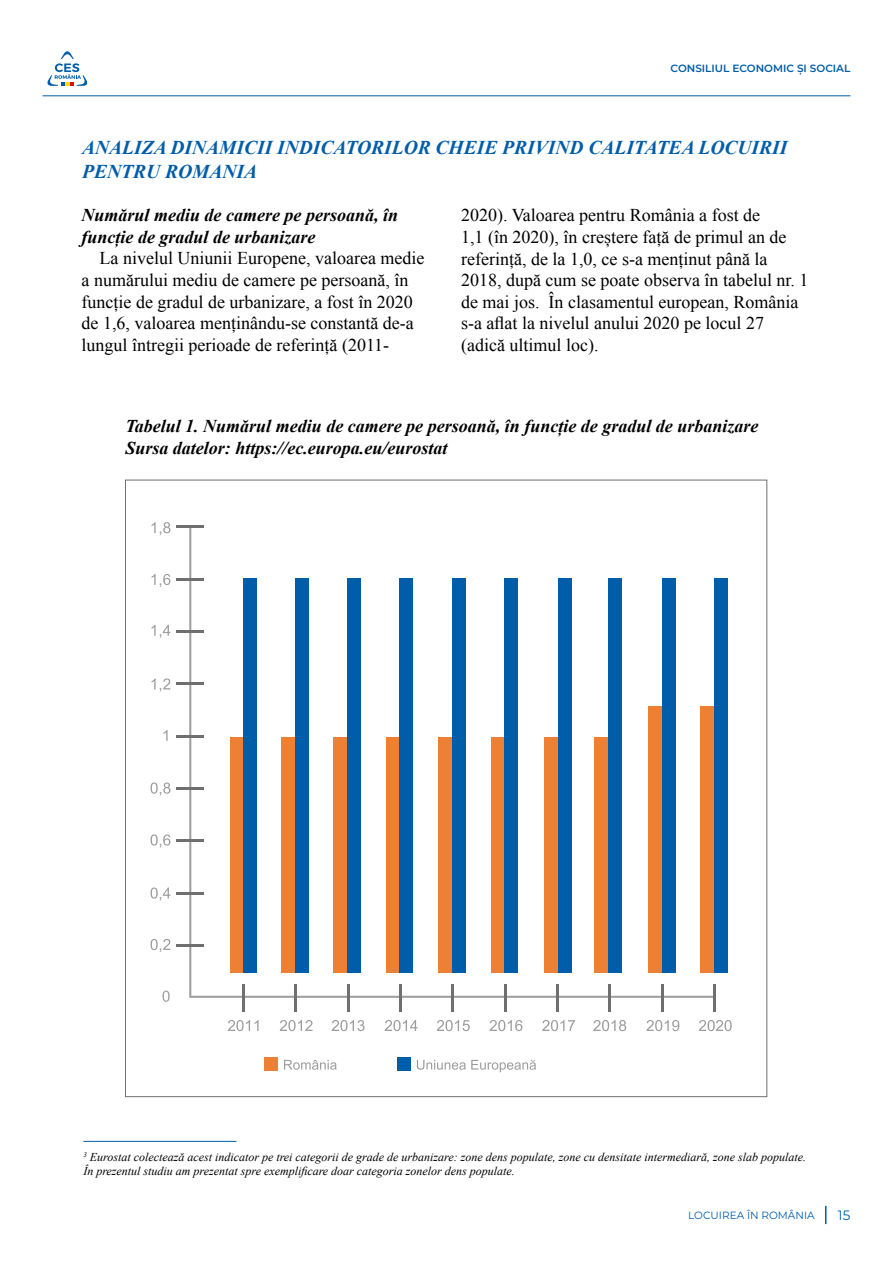
<style>
.page{position:relative;width:893px;height:1263px;background:#fff}
.page>*{position:absolute;margin:0;border:0;box-sizing:border-box;transform-origin:0 0}
.t1{font:italic 700 19.5px/23.4px "Times New Roman";color:#005da9}
.t2{font:18px/21.6px "Times New Roman";color:#000}
.t3{font:italic 700 18px/21.6px "Times New Roman";color:#000}
.t4{font:13.5px "Montserrat";color:#005da9}
.t5{font:italic 12px/14.4px "Times New Roman";color:#000}
.t6{font:600 10.5px "Montserrat";color:#005da9}
.t7{font:10.5px "Montserrat";color:#005da9}
</style>
<div class="page">
<svg style="left:825px;top:1206px;width:1px;height:18px"></svg>
<hr style="left:43px;top:95px;width:807px;height:1px;background:#005da9">
<svg style="left:47px;top:51px;width:41px;height:35px"></svg>
<div style="left:125px;top:480px;width:642px;height:617px;background:#fff;border:1px solid #706f6f"></div>
<svg style="left:189px;top:528px;width:525px;height:470px"></svg>
<hr style="left:177px;top:944px;width:27px;height:2px;background:#706f6f">
<hr style="left:177px;top:892px;width:27px;height:2px;background:#706f6f">
<hr style="left:177px;top:840px;width:27px;height:2px;background:#706f6f">
<hr style="left:177px;top:787px;width:27px;height:2px;background:#706f6f">
<hr style="left:177px;top:735px;width:27px;height:2px;background:#706f6f">
<hr style="left:177px;top:683px;width:27px;height:2px;background:#706f6f">
<hr style="left:177px;top:630px;width:27px;height:2px;background:#706f6f">
<hr style="left:177px;top:578px;width:27px;height:2px;background:#706f6f">
<hr style="left:177px;top:526px;width:27px;height:2px;background:#706f6f">
<svg style="left:162px;top:991px;width:8px;height:11px"></svg>
<svg style="left:228px;top:1020px;width:31px;height:11px"></svg>
<div style="left:264px;top:1057px;width:14px;height:14px;background:#ed8032"></div>
<svg style="left:284px;top:1060px;width:53px;height:10px"></svg>
<div style="left:397px;top:1057px;width:14px;height:14px;background:#005da9"></div>
<svg style="left:417px;top:1060px;width:119px;height:12px"></svg>
<svg style="left:280px;top:1020px;width:32px;height:11px"></svg>
<svg style="left:332px;top:1020px;width:33px;height:11px"></svg>
<svg style="left:385px;top:1020px;width:33px;height:11px"></svg>
<svg style="left:437px;top:1020px;width:33px;height:11px"></svg>
<svg style="left:490px;top:1020px;width:32px;height:11px"></svg>
<svg style="left:542px;top:1020px;width:33px;height:11px"></svg>
<svg style="left:593px;top:1020px;width:33px;height:11px"></svg>
<svg style="left:646px;top:1020px;width:33px;height:11px"></svg>
<svg style="left:699px;top:1020px;width:33px;height:11px"></svg>
<svg style="left:151px;top:939px;width:19px;height:13px"></svg>
<svg style="left:151px;top:887px;width:19px;height:14px"></svg>
<svg style="left:151px;top:834px;width:19px;height:13px"></svg>
<svg style="left:151px;top:782px;width:19px;height:14px"></svg>
<svg style="left:164px;top:730px;width:4px;height:11px"></svg>
<svg style="left:152px;top:678px;width:18px;height:14px"></svg>
<svg style="left:152px;top:625px;width:18px;height:13px"></svg>
<svg style="left:152px;top:574px;width:18px;height:13px"></svg>
<svg style="left:152px;top:522px;width:18px;height:13px"></svg>
<hr style="left:661px;top:984px;width:2px;height:27px;background:#706f6f">
<hr style="left:713px;top:984px;width:2px;height:27px;background:#706f6f">
<hr style="left:609px;top:984px;width:2px;height:27px;background:#706f6f">
<hr style="left:556px;top:984px;width:2px;height:27px;background:#706f6f">
<hr style="left:504px;top:984px;width:2px;height:27px;background:#706f6f">
<hr style="left:452px;top:984px;width:2px;height:27px;background:#706f6f">
<hr style="left:400px;top:984px;width:2px;height:27px;background:#706f6f">
<hr style="left:347px;top:984px;width:2px;height:27px;background:#706f6f">
<hr style="left:295px;top:984px;width:2px;height:27px;background:#706f6f">
<hr style="left:243px;top:984px;width:2px;height:27px;background:#706f6f">
<div style="left:281px;top:737px;width:14px;height:236px;background:#ed8032"></div>
<div style="left:295px;top:578px;width:14px;height:395px;background:#005da9"></div>
<div style="left:333px;top:737px;width:14px;height:236px;background:#ed8032"></div>
<div style="left:347px;top:578px;width:14px;height:395px;background:#005da9"></div>
<div style="left:386px;top:737px;width:14px;height:236px;background:#ed8032"></div>
<div style="left:400px;top:578px;width:13px;height:395px;background:#005da9"></div>
<div style="left:438px;top:737px;width:14px;height:236px;background:#ed8032"></div>
<div style="left:452px;top:578px;width:14px;height:395px;background:#005da9"></div>
<div style="left:491px;top:737px;width:14px;height:236px;background:#ed8032"></div>
<div style="left:505px;top:578px;width:13px;height:395px;background:#005da9"></div>
<div style="left:544px;top:737px;width:14px;height:236px;background:#ed8032"></div>
<div style="left:558px;top:578px;width:14px;height:395px;background:#005da9"></div>
<div style="left:595px;top:737px;width:13px;height:236px;background:#ed8032"></div>
<div style="left:608px;top:578px;width:14px;height:395px;background:#005da9"></div>
<div style="left:649px;top:707px;width:13px;height:266px;background:#ed8032"></div>
<div style="left:662px;top:578px;width:14px;height:395px;background:#005da9"></div>
<div style="left:700px;top:707px;width:14px;height:266px;background:#ed8032"></div>
<div style="left:714px;top:578px;width:14px;height:395px;background:#005da9"></div>
<hr style="left:83px;top:1141px;width:153px;height:1px;background:#005da9">
<p class="t6" style="left:670px;top:61px;width:181px">CONSILIUL ECONOMIC ȘI SOCIAL</p>
<p class="t1" style="left:82px;top:135px;width:707px">ANALIZA DINAMICII INDICATORILOR CHEIE PRIVIND CALITATEA LOCUIRII<br>PENTRU ROMANIA</p>
<p class="t3" style="left:82px;top:204px;width:318px">Numărul mediu de camere pe persoană, în funcție de gradul de urbanizare</p>
<p class="t2" style="left:82px;top:247px;width:344px;text-indent:18px">La nivelul Uniunii Europene, valoarea medie a numărului mediu de camere pe persoană, în funcție de gradul de urbanizare, a fost în 2020 de 1,6, valoarea menținându-se constantă de-a lungul întregii perioade de referință (2011-</p>
<p class="t2" style="left:461px;top:204px;width:349px">2020). Valoarea pentru România a fost de<br>1,1 (în 2020), în creștere față de primul an de referință, de la 1,0, ce s-a menținut până la 2018, după cum se poate observa în tabelul nr. 1 de mai jos. În clasamentul european, România s-a aflat la nivelul anului 2020 pe locul 27 (adică ultimul loc).</p>
<p class="t3" style="left:125px;top:415px;width:634px">Tabelul 1. Numărul mediu de camere pe persoană, în funcție de gradul de urbanizare<br>Sursa datelor: https://ec.europa.eu/eurostat</p>
<p class="t5" style="left:83px;top:1149px;width:724px"><sup>3</sup> Eurostat colectează acest indicator pe trei categorii de grade de urbanizare: zone dens populate, zone cu densitate intermediară, zone slab populate.<br>În prezentul studiu am prezentat spre exemplificare doar categoria zonelor dens populate.</p>
<p class="t7" style="left:688px;top:1208px;width:128px">LOCUIREA ÎN ROMÂNIA</p>
<p class="t4" style="left:838px;top:1207px;width:14px">15</p>
</div>
